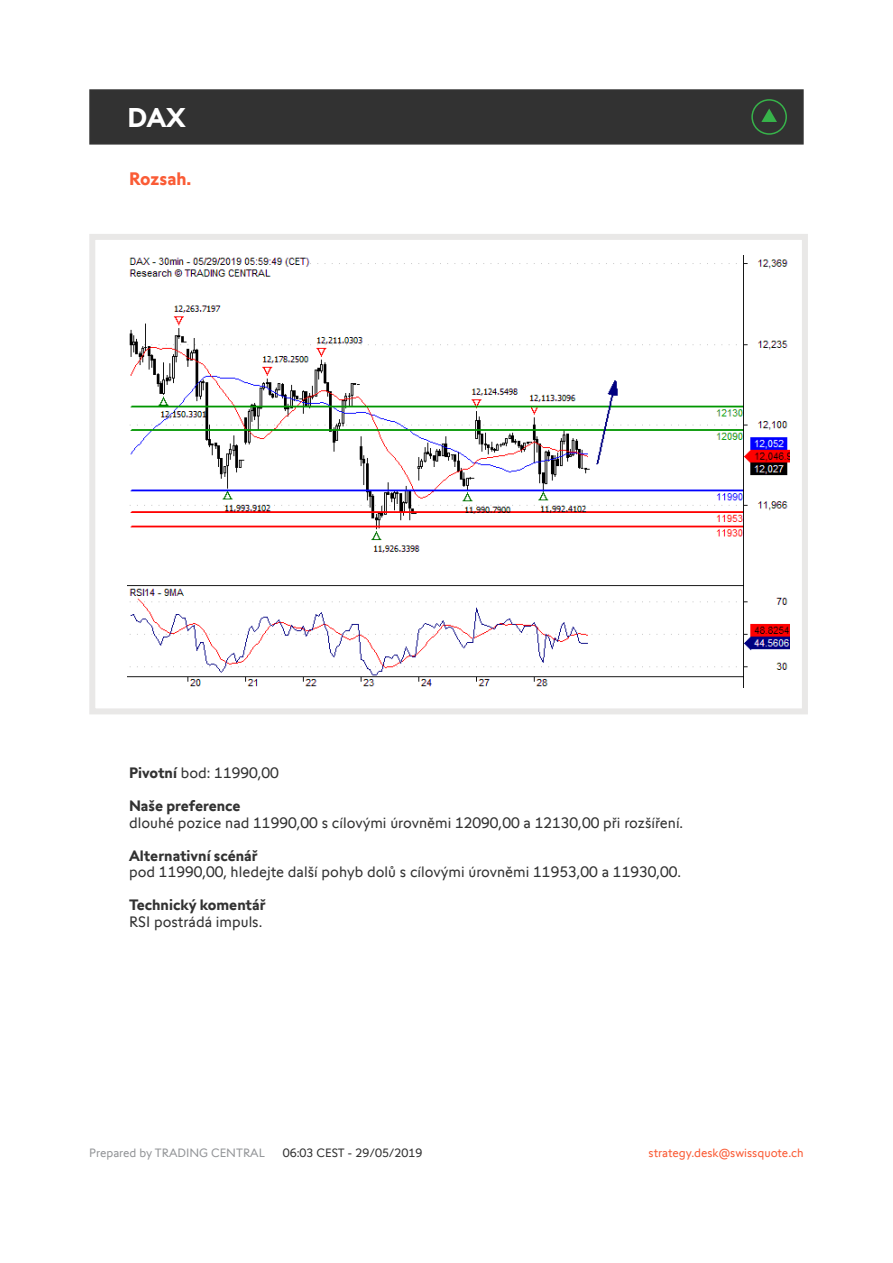
<style>
.page{position:relative;width:893px;height:1263px;background:#fff}
.page>*{position:absolute;margin:0;border:0;box-sizing:border-box;transform-origin:0 0}
.t1{font:700 27px "Swissquote CT";color:#fff}
.t2{font:700 18px "Swissquote CT";color:#fa5b35}
.t3{font:15px "Swissquote CT";color:#323232}
.t4{font:700 15px "Swissquote CT";color:#323232}
.t5{font:12px "Swissquote CT";color:#fa5b35}
.t6{font:12px "Swissquote CT";color:#939598}
.t7{font:12px "Swissquote CT";color:#323232}
.s1{font-weight:700}
</style>
<div class="page">
<div style="left:89px;top:234px;width:719px;height:480px;border:6px solid #e9e8e7"></div>
<div style="left:89px;top:89px;width:715px;height:56px;background:#323232;border:2px solid #323232"></div>
<img style="left:128px;top:255px;width:661px;height:432px">
<svg style="left:751px;top:99px;width:36px;height:36px"></svg>
<h1 class="t1" style="left:128px;top:101px;width:60px">DAX</h1>
<p class="t2" style="left:129px;top:168px;width:64px">Rozsah.</p>
<p class="t3" style="left:129px;top:764px;width:151px"><span class="s1">Pivotní</span> bod: 11990,00</p>
<p class="t4" style="left:129px;top:797px;width:113px">Naše preference</p>
<p class="t3" style="left:129px;top:814px;width:556px">dlouhé pozice nad 11990,00 s cílovými úrovněmi 12090,00 a 12130,00 při rozšíření.</p>
<p class="t4" style="left:129px;top:846px;width:130px">Alternativní scénář</p>
<p class="t3" style="left:129px;top:863px;width:554px">pod 11990,00, hledejte další pohyb dolů s cílovými úrovněmi 11953,00 a 11930,00.</p>
<p class="t4" style="left:129px;top:896px;width:138px">Technický komentář</p>
<p class="t3" style="left:129px;top:913px;width:135px">RSI postrádá impuls.</p>
<p class="t6" style="left:89px;top:1145px;width:177px">Prepared by TRADING CENTRAL</p>
<p class="t7" style="left:283px;top:1145px;width:141px">06:03 CEST - 29/05/2019</p>
<p class="t5" style="left:649px;top:1145px;width:157px">strategy.desk@swissquote.ch</p>
</div>
